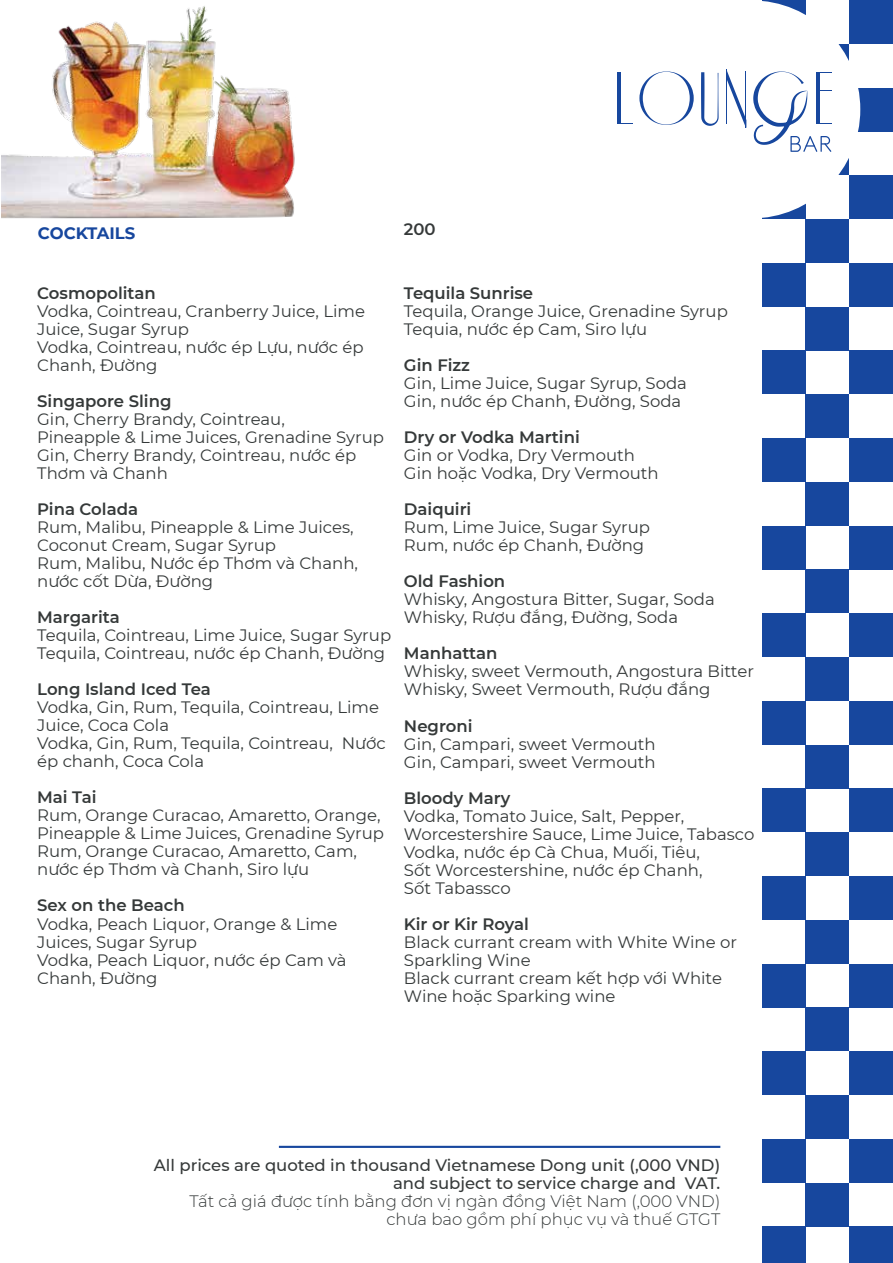
<style>
.page{position:relative;width:893px;height:1263px;background:#fff}
.page>*{position:absolute;margin:0;border:0;box-sizing:border-box;transform-origin:0 0}
.t1{font:16.5px/18px "Montserrat";color:#353939}
.t2{font:600 16.5px "Montserrat";color:#353939}
.t3{font:500 16.5px/18px "Montserrat";color:#353939;text-align:right}
.t4{font:300 16.5px/18px "Montserrat";color:#353939;text-align:right}
.t5{font:700 16.5px "Montserrat";color:#17479e}
</style>
<div class="page">
<hr style="left:279px;top:1146px;width:441px;height:2px;background:#17479e">
<img style="left:1px;top:6px;width:294px;height:213px">
<div style="left:762px;top:0;width:43px;height:44px;background:#17479e"></div>
<div style="left:849px;top:0;width:44px;height:44px;background:#17479e"></div>
<div style="left:805px;top:44px;width:44px;height:44px;background:#17479e"></div>
<div style="left:849px;top:88px;width:44px;height:43px;background:#17479e"></div>
<svg style="left:838px;top:158px;width:11px;height:17px"></svg>
<svg style="left:762px;top:204px;width:43px;height:15px"></svg>
<div style="left:849px;top:175px;width:44px;height:44px;background:#17479e"></div>
<div style="left:805px;top:219px;width:44px;height:44px;background:#17479e"></div>
<div style="left:762px;top:263px;width:43px;height:44px;background:#17479e"></div>
<div style="left:849px;top:263px;width:44px;height:44px;background:#17479e"></div>
<div style="left:805px;top:307px;width:44px;height:43px;background:#17479e"></div>
<div style="left:762px;top:350px;width:43px;height:44px;background:#17479e"></div>
<div style="left:849px;top:350px;width:44px;height:44px;background:#17479e"></div>
<div style="left:805px;top:394px;width:44px;height:44px;background:#17479e"></div>
<div style="left:762px;top:438px;width:43px;height:44px;background:#17479e"></div>
<div style="left:849px;top:438px;width:44px;height:44px;background:#17479e"></div>
<div style="left:805px;top:482px;width:44px;height:44px;background:#17479e"></div>
<div style="left:762px;top:526px;width:43px;height:43px;background:#17479e"></div>
<div style="left:849px;top:526px;width:44px;height:43px;background:#17479e"></div>
<div style="left:805px;top:569px;width:44px;height:44px;background:#17479e"></div>
<div style="left:762px;top:613px;width:43px;height:44px;background:#17479e"></div>
<div style="left:849px;top:613px;width:44px;height:44px;background:#17479e"></div>
<div style="left:805px;top:657px;width:44px;height:44px;background:#17479e"></div>
<div style="left:762px;top:701px;width:43px;height:44px;background:#17479e"></div>
<div style="left:849px;top:701px;width:44px;height:44px;background:#17479e"></div>
<div style="left:805px;top:745px;width:44px;height:43px;background:#17479e"></div>
<div style="left:762px;top:788px;width:43px;height:44px;background:#17479e"></div>
<div style="left:849px;top:788px;width:44px;height:44px;background:#17479e"></div>
<div style="left:805px;top:832px;width:44px;height:44px;background:#17479e"></div>
<div style="left:762px;top:876px;width:43px;height:44px;background:#17479e"></div>
<div style="left:849px;top:876px;width:44px;height:44px;background:#17479e"></div>
<div style="left:805px;top:920px;width:44px;height:43px;background:#17479e"></div>
<div style="left:762px;top:963px;width:43px;height:44px;background:#17479e"></div>
<div style="left:849px;top:963px;width:44px;height:44px;background:#17479e"></div>
<div style="left:805px;top:1007px;width:44px;height:44px;background:#17479e"></div>
<div style="left:762px;top:1051px;width:43px;height:44px;background:#17479e"></div>
<div style="left:849px;top:1051px;width:44px;height:44px;background:#17479e"></div>
<div style="left:805px;top:1095px;width:44px;height:44px;background:#17479e"></div>
<div style="left:762px;top:1139px;width:43px;height:43px;background:#17479e"></div>
<div style="left:849px;top:1139px;width:44px;height:43px;background:#17479e"></div>
<div style="left:805px;top:1182px;width:44px;height:44px;background:#17479e"></div>
<div style="left:762px;top:1226px;width:43px;height:37px;background:#17479e"></div>
<div style="left:849px;top:1226px;width:44px;height:37px;background:#17479e"></div>
<div style="left:642px;top:0;width:218px;height:218px;background:#fff;border-radius:50%"></div>
<hr style="left:617px;top:72px;width:3px;height:52px;background:#17479e">
<svg style="left:727px;top:71px;width:19px;height:55px"></svg>
<svg style="left:620px;top:123px;width:12px;height:1px"></svg>
<hr style="left:726px;top:69px;width:1px;height:55px;background:#17479e">
<hr style="left:745px;top:72px;width:1px;height:56px;background:#17479e">
<svg style="left:639px;top:71px;width:55px;height:54px"></svg>
<svg style="left:701px;top:72px;width:18px;height:54px"></svg>
<svg style="left:753px;top:71px;width:79px;height:81px"></svg>
<p class="t5" style="left:38px;top:221px;width:99px">COCKTAILS</p>
<p class="t2" style="left:404px;top:217px;width:33px">200</p>
<p class="t2" style="left:37px;top:282px;width:120px">Cosmopolitan</p>
<p class="t1" style="left:37px;top:302px;width:329px">Vodka, Cointreau, Cranberry Juice, Lime<br>Juice, Sugar Syrup<br>Vodka, Cointreau, nước ép Lựu, nước ép<br>Chanh, Đường</p>
<p class="t2" style="left:37px;top:390px;width:136px">Singapore Sling</p>
<p class="t1" style="left:37px;top:410px;width:348px">Gin, Cherry Brandy, Cointreau,<br>Pineapple &amp; Lime Juices, Grenadine Syrup<br>Gin, Cherry Brandy, Cointreau, nước ép<br>Thơm và Chanh</p>
<p class="t2" style="left:37px;top:498px;width:102px">Pina Colada</p>
<p class="t1" style="left:37px;top:518px;width:322px">Rum, Malibu, Pineapple &amp; Lime Juices,<br>Coconut Cream, Sugar Syrup<br>Rum, Malibu, Nước ép Thơm và Chanh, nước cốt Dừa, Đường</p>
<p class="t2" style="left:37px;top:606px;width:84px">Margarita</p>
<p class="t1" style="left:37px;top:626px;width:355px">Tequila, Cointreau, Lime Juice, Sugar Syrup<br>Tequila, Cointreau, nước ép Chanh, Đường</p>
<p class="t2" style="left:37px;top:678px;width:175px">Long Island Iced Tea</p>
<p class="t1" style="left:37px;top:698px;width:350px">Vodka, Gin, Rum, Tequila, Cointreau, Lime<br>Juice, Coca Cola<br>Vodka, Gin, Rum, Tequila, Cointreau, Nước ép chanh, Coca Cola</p>
<p class="t2" style="left:37px;top:786px;width:61px">Mai Tai</p>
<p class="t1" style="left:37px;top:806px;width:348px">Rum, Orange Curacao, Amaretto, Orange, Pineapple &amp; Lime Juices, Grenadine Syrup Rum, Orange Curacao, Amaretto, Cam, nước ép Thơm và Chanh, Siro lựu</p>
<p class="t2" style="left:37px;top:894px;width:149px">Sex on the Beach</p>
<p class="t1" style="left:37px;top:914px;width:311px">Vodka, Peach Liquor, Orange &amp; Lime<br>Juices, Sugar Syrup<br>Vodka, Peach Liquor, nước ép Cam và<br>Chanh, Đường</p>
<p class="t2" style="left:404px;top:282px;width:131px">Tequila Sunrise</p>
<p class="t1" style="left:404px;top:302px;width:325px">Tequila, Orange Juice, Grenadine Syrup<br>Tequia, nước ép Cam, Siro lựu</p>
<p class="t2" style="left:404px;top:354px;width:68px">Gin Fizz</p>
<p class="t1" style="left:404px;top:374px;width:284px">Gin, Lime Juice, Sugar Syrup, Soda<br>Gin, nước ép Chanh, Đường, Soda</p>
<p class="t2" style="left:404px;top:426px;width:177px">Dry or Vodka Martini</p>
<p class="t1" style="left:404px;top:446px;width:256px">Gin or Vodka, Dry Vermouth<br>Gin hoặc Vodka, Dry Vermouth</p>
<p class="t2" style="left:404px;top:498px;width:69px">Daiquiri</p>
<p class="t1" style="left:404px;top:518px;width:248px">Rum, Lime Juice, Sugar Syrup<br>Rum, nước ép Chanh, Đường</p>
<p class="t2" style="left:404px;top:570px;width:103px">Old Fashion</p>
<p class="t1" style="left:404px;top:590px;width:312px">Whisky, Angostura Bitter, Sugar, Soda<br>Whisky, Rượu đắng, Đường, Soda</p>
<p class="t2" style="left:404px;top:642px;width:95px">Manhattan</p>
<p class="t1" style="left:404px;top:662px;width:351px">Whisky, sweet Vermouth, Angostura Bitter<br>Whisky, Sweet Vermouth, Rượu đắng</p>
<p class="t2" style="left:404px;top:714px;width:70px">Negroni</p>
<p class="t1" style="left:404px;top:734px;width:253px">Gin, Campari, sweet Vermouth<br>Gin, Campari, sweet Vermouth</p>
<p class="t2" style="left:404px;top:786px;width:108px">Bloody Mary</p>
<p class="t1" style="left:404px;top:806px;width:352px">Vodka, Tomato Juice, Salt, Pepper,<br>Worcestershire Sauce, Lime Juice, Tabasco<br>Vodka, nước ép Cà Chua, Muối, Tiêu,<br>Sốt Worcestershine, nước ép Chanh,<br>Sốt Tabassco</p>
<p class="t2" style="left:404px;top:912px;width:126px">Kir or Kir Royal</p>
<p class="t1" style="left:404px;top:932px;width:334px">Black currant cream with White Wine or<br>Sparkling Wine<br>Black currant cream kết hợp với White<br>Wine hoặc Sparking wine</p>
<p class="t3" style="left:154px;top:1156px;width:568px">All prices are quoted in thousand Vietnamese Dong unit (,000 VND) and subject to service charge and VAT.</p>
<p class="t4" style="left:189px;top:1192px;width:532px">Tất cả giá được tính bằng đơn vị ngàn đồng Việt Nam (,000 VND) chưa bao gồm phí phục vụ và thuế GTGT</p>
</div>
